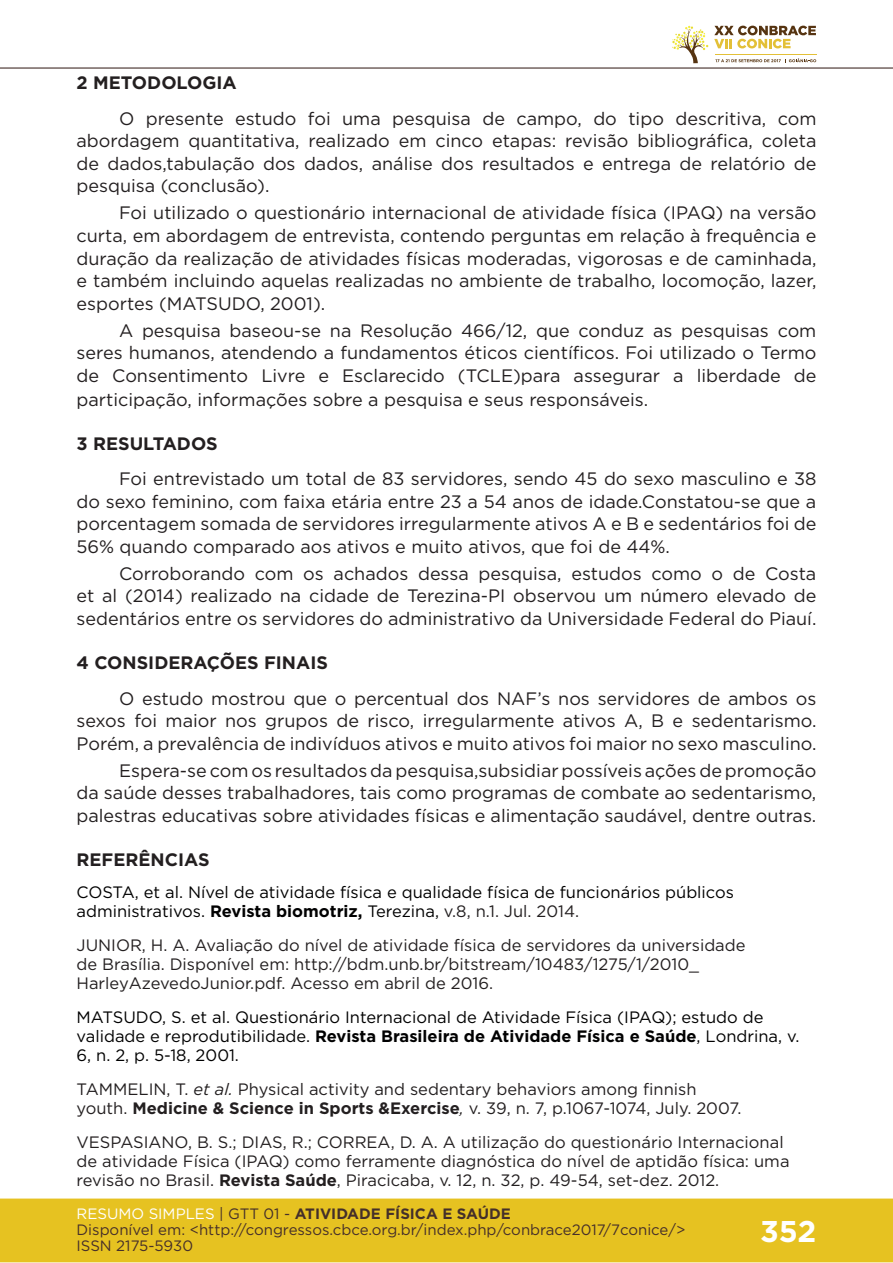
<style>
.page{position:relative;width:893px;height:1263px;background:#fff}
.page>*{position:absolute;margin:0;border:0;box-sizing:border-box;transform-origin:0 0}
.t1{font:700 30px "Gotham";color:#fff}
.t2{font:18px/22.6px "Gotham";color:#231f20;text-align:justify}
.t3{font:700 18px "Gotham";color:#231f20}
.t4{font:16.5px/19px "Gotham";color:#231f20}
.t5{font:16.5px/19px "Gotham";color:#000001}
.t6{font:15px/16px "Gotham";color:#462f2a}
.s1{font-weight:700}
.s2{color:#231f20}
.s3{font-style:italic}
.s4{color:#fff}
.s5{color:#442f2a}
.s6{font-weight:700;color:#442f2a}
</style>
<div class="page">
<div style="left:0;top:1198px;width:893px;height:64px;background:#e6c221;border:2px solid #e6c221"></div>
<hr style="left:0;top:67px;width:893px;height:2px;background:#442f2a">
<svg style="left:672px;top:26px;width:144px;height:37px"></svg>
<p class="t3" style="left:77px;top:71px;width:162px">2 METODOLOGIA</p>
<p class="t2" style="left:77px;top:107px;width:741px;text-indent:43px">O presente estudo foi uma pesquisa de campo, do tipo descritiva, com abordagem quantitativa, realizado em cinco etapas: revisão bibliográfica, coleta de dados,tabulação dos dados, análise dos resultados e entrega de relatório de pesquisa (conclusão).</p>
<p class="t2" style="left:77px;top:201px;width:741px;text-indent:43px">Foi utilizado o questionário internacional de atividade física (IPAQ) na versão curta, em abordagem de entrevista, contendo perguntas em relação à frequência e duração da realização de atividades físicas moderadas, vigorosas e de caminhada, e também incluindo aquelas realizadas no ambiente de trabalho, locomoção, lazer, esportes (MATSUDO, 2001).</p>
<p class="t2" style="left:77px;top:318px;width:741px;line-height:23.1px;text-indent:43px">A pesquisa baseou-se na Resolução 466/12, que conduz as pesquisas com seres humanos, atendendo a fundamentos éticos científicos. Foi utilizado o Termo de Consentimento Livre e Esclarecido (TCLE)para assegurar a liberdade de participação, informações sobre a pesquisa e seus responsáveis.</p>
<p class="t3" style="left:77px;top:432px;width:143px">3 RESULTADOS</p>
<p class="t2" style="left:77px;top:467px;width:741px;text-indent:43px">Foi entrevistado um total de 83 servidores, sendo 45 do sexo masculino e 38 do sexo feminino, com faixa etária entre 23 a 54 anos de idade.Constatou-se que a porcentagem somada de servidores irregularmente ativos A e B e sedentários foi de 56% quando comparado aos ativos e muito ativos, que foi de 44%.</p>
<p class="t2" style="left:77px;top:562px;width:741px;text-indent:43px">Corroborando com os achados dessa pesquisa, estudos como o de Costa et al (2014) realizado na cidade de Terezina-PI observou um número elevado de sedentários entre os servidores do administrativo da Universidade Federal do Piauí.</p>
<p class="t3" style="left:77px;top:651px;width:253px">4 CONSIDERAÇÕES FINAIS</p>
<p class="t2" style="left:77px;top:686px;width:741px;text-indent:43px">O estudo mostrou que o percentual dos NAF’s nos servidores de ambos os sexos foi maior nos grupos de risco, irregularmente ativos A, B e sedentarismo.<br>Porém, a prevalência de indivíduos ativos e muito ativos foi maior no sexo masculino.</p>
<p class="t2" style="left:77px;top:758px;width:741px;text-indent:43px">Espera-se com os resultados da pesquisa,subsidiar possíveis ações de promoção da saúde desses trabalhadores, tais como programas de combate ao sedentarismo, palestras educativas sobre atividades físicas e alimentação saudável, dentre outras.</p>
<p class="t3" style="left:77px;top:847px;width:135px">REFERÊNCIAS</p>
<p class="t5" style="left:77px;top:882px;width:659px">COSTA, et al. Nível de atividade física e qualidade física de funcionários públicos administrativos. <span class="s1">Revista biomotriz,</span> Terezina, <span class="s2">v.8, n.1. Jul. 2014.</span></p>
<p class="t4" style="left:77px;top:935px;width:670px">JUNIOR, H. A. Avaliação do nível de atividade física de servidores da universidade de Brasília. Disponível em: http://bdm.unb.br/bitstream/10483/1275/1/2010_<br>HarleyAzevedoJunior.pdf. Acesso em abril de 2016.</p>
<p class="t5" style="left:77px;top:1007px;width:724px">MATSUDO, S. et al. Questionário Internacional de Atividade Física (IPAQ); estudo de validade e reprodutibilidade. <span class="s1">Revista Brasileira de Atividade Física e Saúde</span>, Londrina, v.<br>6, n. 2, p. 5-18, 2001.</p>
<p class="t4" style="left:77px;top:1079px;width:667px">TAMMELIN, T. <span class="s3">et al.</span> Physical activity and sedentary behaviors among finnish youth. <span class="s1">Medicine &amp; Science in Sports &amp;Exercise</span><span class="s3">,</span> v. 39, n. 7, p.1067-1074, July. 2007.</p>
<p class="t4" style="left:77px;top:1132px;width:714px">VESPASIANO, B. S.; DIAS, R.; CORREA, D. A. A utilização do questionário Internacional de atividade Física (IPAQ) como ferramente diagnóstica do nível de aptidão física: uma revisão no Brasil. <span class="s1">Revista Saúde</span>, Piracicaba, v. 12, n. 32, p. 49-54, set-dez. 2012.</p>
<p class="t6" style="left:77px;top:1205px;width:610px"><span class="s4">RESUMO SIMPLES</span> <span class="s5">| GTT 01 -</span> <span class="s6">ATIVIDADE FÍSICA E SAÚDE<br></span>Disponível em: &lt;http://congressos.cbce.org.br/index.php/conbrace2017/7conice/&gt;<br>ISSN 2175-5930</p>
<h1 class="t1" style="left:760px;top:1212px;width:58px">352</h1>
</div>
